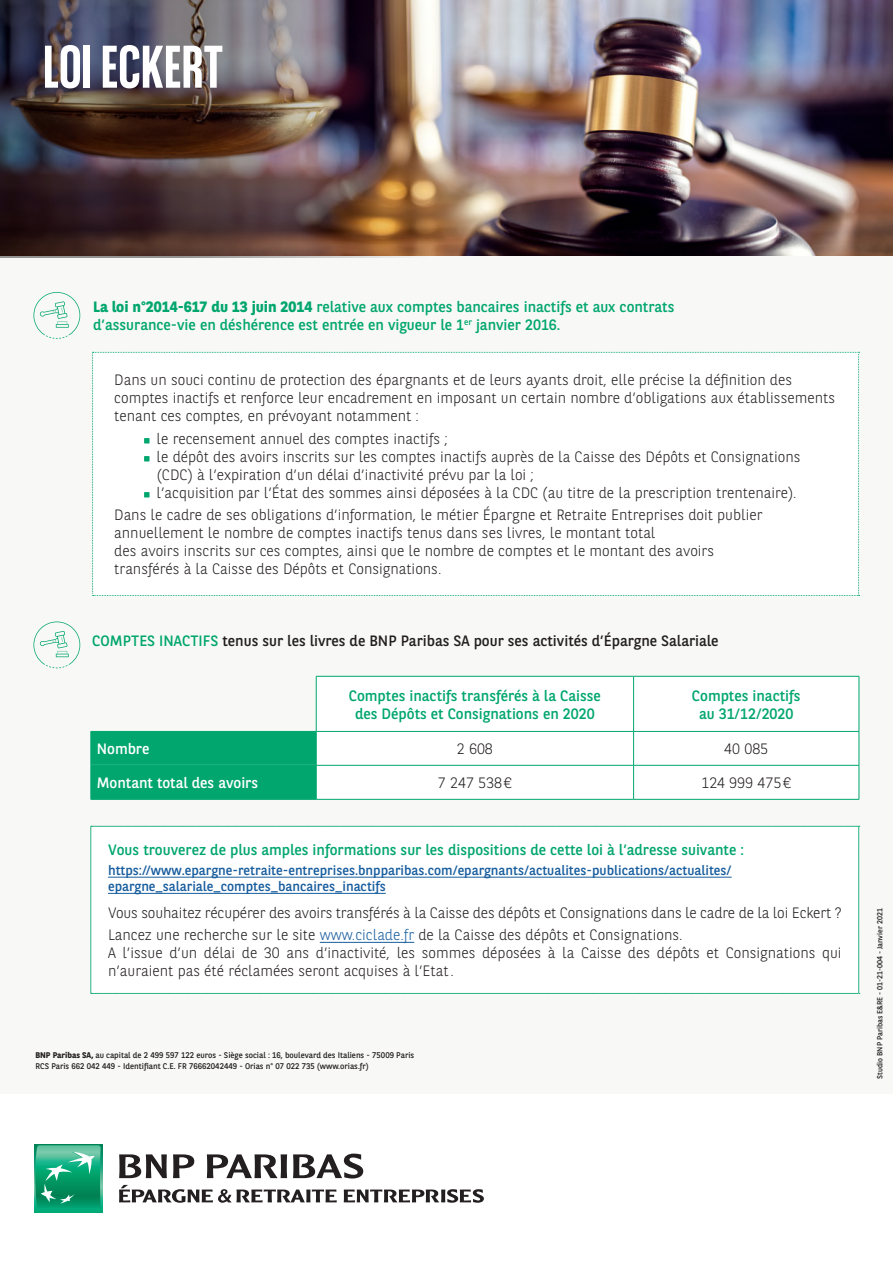
<style>
.page{position:relative;width:893px;height:1263px;background:#fff}
.page>*{position:absolute;margin:0;border:0;box-sizing:border-box;transform-origin:0 0}
.t1{font:700 60px "BNPP Sans Condensed";letter-spacing:-.01em;color:#fff}
.t2{font:300 15px/18px "BNPP Sans";color:#231f20}
.t3{font:15px/18px "BNPP Sans";color:#00a66e;text-align:center}
.t4{font:15px "BNPP Sans";color:#231f20}
.t5{font:15px "BNPP Sans";color:#fff}
.t6{font:13.5px/16.2px "BNPP Sans";color:#175d9e}
.t7{font:8.25px "BNPP Sans";color:#231f20}
.t8{font:7.5px "BNPP Sans";color:#231f20}
.s1{font-weight:700}
.s2{color:#00a66e}
.s3{color:#175d9e}
</style>
<div class="page">
<div style="left:0;top:0;width:893px;height:1093px;background:#f8f8f7"></div>
<div style="left:34px;top:1144px;width:68px;height:68px;background:#00ab79"></div>
<svg style="left:35px;top:1145px;width:66px;height:62px"></svg>
<svg style="left:119px;top:1185px;width:218px;height:18px"></svg>
<svg style="left:344px;top:1189px;width:140px;height:14px"></svg>
<svg style="left:119px;top:1154px;width:48px;height:24px"></svg>
<svg style="left:173px;top:1154px;width:21px;height:24px"></svg>
<svg style="left:207px;top:1154px;width:80px;height:24px"></svg>
<svg style="left:293px;top:1153px;width:70px;height:25px"></svg>
<img style="left:447px;top:0;width:446px;height:255px">
<img style="left:0;top:0;width:447px;height:257px">
<svg style="left:92px;top:352px;width:768px;height:244px"></svg>
<svg style="left:91px;top:826px;width:769px;height:168px"></svg>
<svg style="left:317px;top:677px;width:542px;height:122px"></svg>
<div style="left:92px;top:732px;width:224px;height:67px;background:#00a66e"></div>
<hr style="left:316px;top:676px;width:318px;height:1px;background:#00a66e">
<hr style="left:316px;top:676px;width:1px;height:55px;background:#00a66e">
<hr style="left:634px;top:676px;width:225px;height:1px;background:#00a66e">
<hr style="left:633px;top:676px;width:1px;height:55px;background:#00a66e">
<hr style="left:859px;top:676px;width:1px;height:55px;background:#00a66e">
<hr style="left:316px;top:731px;width:318px;height:1px;background:#00a66e">
<hr style="left:634px;top:731px;width:225px;height:1px;background:#00a66e">
<hr style="left:633px;top:732px;width:1px;height:33px;background:#00a66e">
<hr style="left:859px;top:732px;width:1px;height:33px;background:#00a66e">
<hr style="left:316px;top:765px;width:318px;height:1px;background:#00a66e">
<hr style="left:634px;top:765px;width:225px;height:1px;background:#00a66e">
<hr style="left:633px;top:765px;width:1px;height:34px;background:#00a66e">
<hr style="left:859px;top:765px;width:1px;height:34px;background:#00a66e">
<hr style="left:316px;top:799px;width:318px;height:1px;background:#00a66e">
<hr style="left:634px;top:799px;width:225px;height:1px;background:#00a66e">
<hr style="left:91px;top:731px;width:225px;height:1px;background:#00a66e">
<hr style="left:91px;top:732px;width:1px;height:33px;background:#00a66e">
<hr style="left:316px;top:732px;width:1px;height:33px;background:#00a66e">
<hr style="left:91px;top:765px;width:1px;height:34px;background:#00a66e">
<hr style="left:316px;top:765px;width:1px;height:34px;background:#00a66e">
<hr style="left:91px;top:799px;width:225px;height:1px;background:#00a66e">
<hr style="left:91px;top:765px;width:225px;height:1px;background:#00a66e">
<svg style="left:33px;top:292px;width:47px;height:47px"></svg>
<svg style="left:33px;top:621px;width:47px;height:47px"></svg>
<hr style="left:108px;top:877px;width:624px;height:1px;background:#175d9e">
<hr style="left:108px;top:893px;width:278px;height:1px;background:#175d9e">
<hr style="left:320px;top:942px;width:94px;height:1px;background:#175d9e">
<p class="t1" style="left:42px;top:32px;width:182px">LOI ECKERT</p>
<p class="t3" style="left:93px;top:297px;width:583px;text-align:left"><span class="s1">La loi n°2014-617 du 13 juin 2014</span> relative aux comptes bancaires inactifs et aux contrats d’assurance-vie en déshérence est entrée en vigueur le 1<sup>er</sup> janvier 2016.</p>
<p class="t2" style="left:114px;top:370px;width:722px">Dans un souci continu de protection des épargnants et de leurs ayants droit, elle précise la définition des comptes inactifs et renforce leur encadrement en imposant un certain nombre d’obligations aux établissements tenant ces comptes, en prévoyant notamment :</p>
<p class="t2" style="left:157px;top:429px;width:293px">le recensement annuel des comptes inactifs ;</p>
<p class="t2" style="left:157px;top:447px;width:645px">le dépôt des avoirs inscrits sur les comptes inactifs auprès de la Caisse des Dépôts et Consignations (CDC) à l’expiration d’un délai d’inactivité prévu par la loi ;</p>
<p class="t2" style="left:157px;top:483px;width:641px">l’acquisition par l’État des sommes ainsi déposées à la CDC (au titre de la prescription trentenaire).</p>
<p class="t2" style="left:114px;top:505px;width:650px">Dans le cadre de ses obligations d’information, le métier Épargne et Retraite Entreprises doit publier annuellement le nombre de comptes inactifs tenus dans ses livres, le montant total<br>des avoirs inscrits sur ces comptes, ainsi que le nombre de comptes et le montant des avoirs transférés à la Caisse des Dépôts et Consignations.</p>
<p class="t4" style="left:92px;top:630px;width:628px"><span class="s2">COMPTES INACTIFS</span> tenus sur les livres de BNP Paribas SA pour ses activités d’Épargne Salariale</p>
<p class="t3" style="left:349px;top:686px;width:254px">Comptes inactifs transférés à la Caisse des Dépôts et Consignations en 2020</p>
<p class="t3" style="left:692px;top:686px;width:110px">Comptes inactifs au 31/12/2020</p>
<p class="t5" style="left:97px;top:738px;width:54px">Nombre</p>
<p class="t2" style="left:457px;top:739px;width:37px">2 608</p>
<p class="t2" style="left:724px;top:739px;width:45px">40 085</p>
<p class="t5" style="left:97px;top:772px;width:163px">Montant total des avoirs</p>
<p class="t2" style="left:438px;top:773px;width:75px">7 247 538€</p>
<p class="t2" style="left:701px;top:773px;width:91px">124 999 475€</p>
<p class="t3" style="left:108px;top:840px;width:637px">Vous trouverez de plus amples informations sur les dispositions de cette loi à l’adresse suivante :</p>
<p class="t6" style="left:108px;top:862px;width:625px">https://www.epargne-retraite-entreprises.bnpparibas.com/epargnants/actualites-publications/actualites/ epargne_salariale_comptes_bancaires_inactifs</p>
<p class="t2" style="left:108px;top:901px;width:735px;line-height:22.2px">Vous souhaitez récupérer des avoirs transférés à la Caisse des dépôts et Consignations dans le cadre de la loi Eckert ?<br>Lancez une recherche sur le site <span class="s3">www.ciclade.fr</span> de la Caisse des dépôts et Consignations.</p>
<p class="t2" style="left:108px;top:943px;width:735px">A l’issue d’un délai de 30 ans d’inactivité, les sommes déposées à la Caisse des dépôts et Consignations qui n’auraient pas été réclamées seront acquises à l’Etat .</p>
<p class="t7" style="left:35px;top:1050px;width:380px"><span class="s1">BNP Paribas SA,</span> au capital de 2 499 597 122 euros - Siège social : 16, boulevard des Italiens - 75009 Paris</p>
<p class="t7" style="left:35px;top:1060px;width:335px">RCS Paris 662 042 449 - Identifiant C.E. FR 76662042449 - Orias n° 07 022 735 (www.orias.fr)</p>
<p class="t8" style="left:875px;top:1079px;width:172px;rotate:-90deg">Studio BNP Paribas E&amp;RE - 01-21-004 - Janvier 2021</p>
</div>
